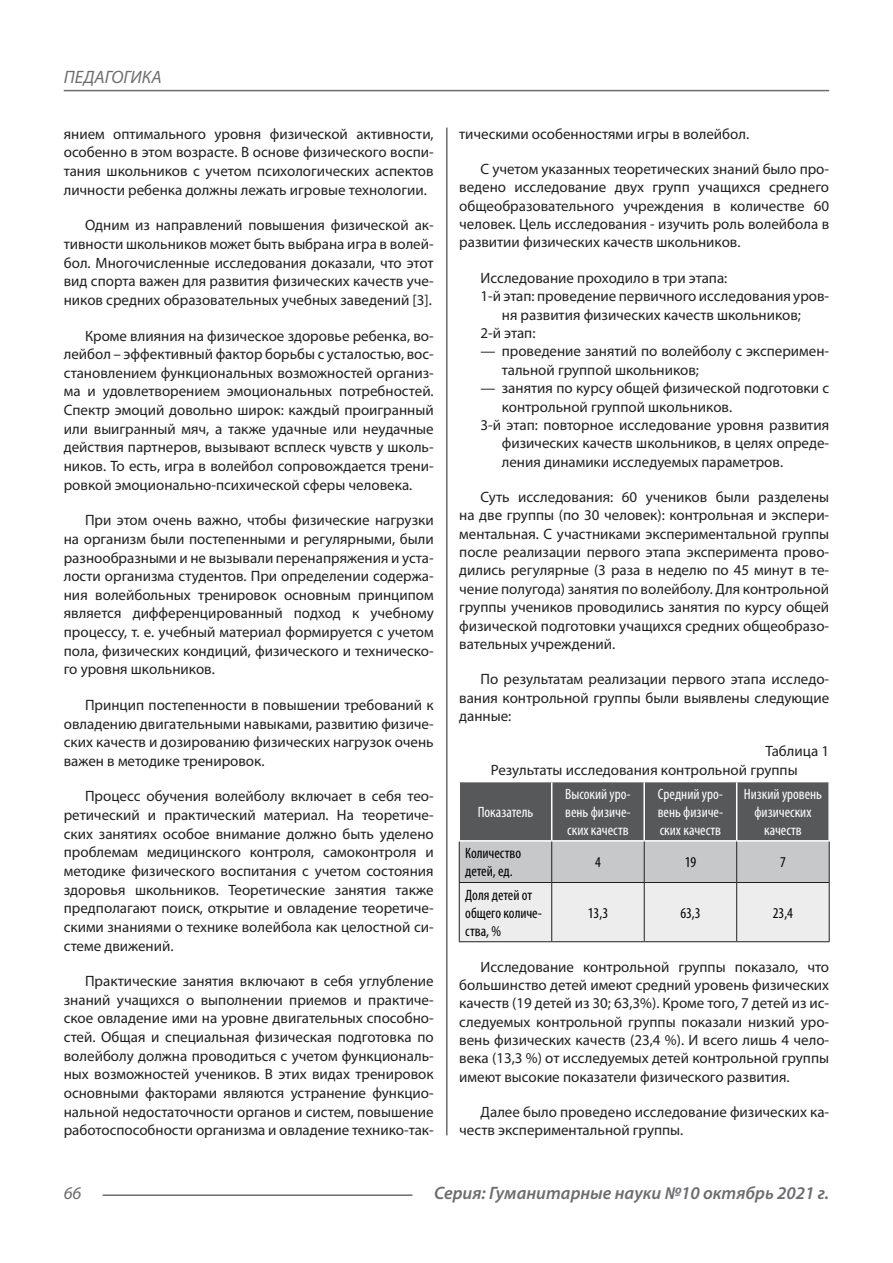
<style>
.page{position:relative;width:893px;height:1263px;background:#fff}
.page>*{position:absolute;margin:0;border:0;box-sizing:border-box;transform-origin:0 0}
.t1{font:italic 600 18px "Myriad Pro";color:#6c6d70}
.t2{font:italic 18px "Myriad Pro";color:#6c6d70}
.Статья_текст{font:15px/18.6px "Myriad Pro";color:#231f20;text-align:justify}
.Таблица_Заголовок_Яч{font:condensed 15px/18px "Myriad Pro";color:#fff;text-align:justify}
.Таблица_Строка{font:condensed 15px/18px "Myriad Pro";color:#000}
</style>
<div class="page">
<hr style="left:446px;top:128px;width:1px;height:1007px;background:#231f20">
<hr style="left:103px;top:1194px;width:309px;height:2px;background:#6c6d70">
<hr style="left:64px;top:90px;width:765px;height:1px;background:#6c6d70">
<svg style="left:460px;top:782px;width:369px;height:159px;background:#abacad"></svg>
<hr style="left:551px;top:782px;width:1px;height:58px;background:#fff">
<hr style="left:643px;top:782px;width:2px;height:58px;background:#fff">
<hr style="left:736px;top:782px;width:1px;height:58px;background:#fff">
<hr style="left:828px;top:782px;width:2px;height:58px;background:#fff">
<hr style="left:458px;top:840px;width:94px;height:2px;background:#fff">
<hr style="left:552px;top:840px;width:92px;height:2px;background:#fff">
<hr style="left:644px;top:840px;width:93px;height:2px;background:#fff">
<hr style="left:737px;top:840px;width:93px;height:2px;background:#fff">
<hr style="left:459px;top:842px;width:1px;height:40px;background:#231f20">
<hr style="left:551px;top:842px;width:1px;height:40px;background:#231f20">
<hr style="left:644px;top:842px;width:1px;height:40px;background:#231f20">
<hr style="left:736px;top:842px;width:1px;height:40px;background:#231f20">
<hr style="left:829px;top:842px;width:1px;height:40px;background:#231f20">
<hr style="left:459px;top:882px;width:93px;height:1px;background:#231f20">
<hr style="left:459px;top:883px;width:1px;height:58px;background:#231f20">
<hr style="left:552px;top:882px;width:92px;height:1px;background:#231f20">
<hr style="left:551px;top:883px;width:1px;height:58px;background:#231f20">
<hr style="left:644px;top:882px;width:93px;height:1px;background:#231f20">
<hr style="left:644px;top:883px;width:1px;height:58px;background:#231f20">
<hr style="left:737px;top:882px;width:93px;height:1px;background:#231f20">
<hr style="left:736px;top:883px;width:1px;height:58px;background:#231f20">
<hr style="left:829px;top:883px;width:1px;height:58px;background:#231f20">
<hr style="left:459px;top:941px;width:93px;height:1px;background:#231f20">
<hr style="left:552px;top:941px;width:92px;height:1px;background:#231f20">
<hr style="left:644px;top:941px;width:93px;height:1px;background:#231f20">
<hr style="left:737px;top:941px;width:93px;height:1px;background:#231f20">
<p class="t2" style="left:64px;top:66px;width:100px">ПЕДАГОГИКА</p>
<p class="Статья_текст" style="left:64px;top:124px;width:371px">янием оптимального уровня физической активности, особенно в этом возрасте. В основе физического воспи&shy;тания школьников с учетом психологических аспектов личности ребенка должны лежать игровые технологии.</p>
<p class="Статья_текст" style="left:64px;top:216px;width:371px;text-indent:21px">Одним из направлений повышения физической ак&shy;тивности школьников может быть выбрана игра в волей&shy;бол. Многочисленные исследования доказали, что этот вид спорта важен для развития физических качеств уче&shy;ников средних образовательных учебных заведений [3].</p>
<p class="Статья_текст" style="left:64px;top:326px;width:371px;text-indent:21px">Кроме влияния на физическое здоровье ребенка, во&shy;лейбол – эффективный фактор борьбы с усталостью, вос&shy;становлением функциональных возможностей организ&shy;ма и удовлетворением эмоциональных потребностей.<br>Спектр эмоций довольно широк: каждый проигранный или выигранный мяч, а также удачные или неудачные действия партнеров, вызывают всплеск чувств у школь&shy;ников. То есть, игра в волейбол сопровождается трени&shy;ровкой эмоционально-психической сферы человека.</p>
<p class="Статья_текст" style="left:64px;top:511px;width:371px;text-indent:21px">При этом очень важно, чтобы физические нагрузки на организм были постепенными и регулярными, были разнообразными и не вызывали перенапряжения и уста&shy;лости организма студентов. При определении содержа&shy;ния волейбольных тренировок основным принципом является дифференцированный подход к учебному процессу, т. е. учебный материал формируется с учетом пола, физических кондиций, физического и техническо&shy;го уровня школьников.</p>
<p class="Статья_текст" style="left:64px;top:695px;width:371px;text-indent:21px">Принцип постепенности в повышении требований к овладению двигательными навыками, развитию физиче&shy;ских качеств и дозированию физических нагрузок очень важен в методике тренировок.</p>
<p class="Статья_текст" style="left:64px;top:787px;width:371px;text-indent:21px">Процесс обучения волейболу включает в себя тео&shy;ретический и практический материал. На теоретиче&shy;ских занятиях особое внимание должно быть уделено проблемам медицинского контроля, самоконтроля и методике физического воспитания с учетом состояния здоровья школьников. Теоретические занятия также предполагают поиск, открытие и овладение теоретиче&shy;скими знаниями о технике волейбола как целостной си&shy;стеме движений.</p>
<p class="Статья_текст" style="left:64px;top:972px;width:371px;text-indent:21px">Практические занятия включают в себя углубление знаний учащихся о выполнении приемов и практиче&shy;ское овладение ими на уровне двигательных способно&shy;стей. Общая и специальная физическая подготовка по волейболу должна проводиться с учетом функциональ&shy;ных возможностей учеников. В этих видах тренировок основными факторами являются устранение функцио&shy;нальной недостаточности органов и систем, повышение работоспособности организма и овладение технико-так-</p>
<p class="Статья_текст" style="left:459px;top:124px;width:291px">тическими особенностями игры в волейбол.</p>
<p class="Статья_текст" style="left:459px;top:160px;width:371px;text-indent:21px">С учетом указанных теоретических знаний было про&shy;ведено исследование двух групп учащихся среднего общеобразовательного учреждения в количестве 60 человек. Цель исследования - изучить роль волейбола в развитии физических качеств школьников.</p>
<p class="Статья_текст" style="left:480px;top:268px;width:248px">Исследование проходило в три этапа:</p>
<p class="Статья_текст" style="left:480px;top:287px;width:350px;text-align:center">1-й этап: проведение первичного исследования уров&shy;ня развития физических качеств школьников;</p>
<p class="Статья_текст" style="left:480px;top:323px;width:57px">2-й этап:</p>
<p class="Статья_текст" style="left:502px;top:342px;width:329px;text-indent:-21px">— проведение занятий по волейболу с эксперимен&shy;тальной группой школьников;</p>
<p class="Статья_текст" style="left:502px;top:379px;width:329px;text-indent:-21px">— занятия по курсу общей физической подготовки с контрольной группой школьников.</p>
<p class="Статья_текст" style="left:502px;top:415px;width:329px;text-indent:-21px">3-й этап: повторное исследование уровня развития физических качеств школьников, в целях опреде&shy;ления динамики исследуемых параметров.</p>
<p class="Статья_текст" style="left:459px;top:488px;width:371px;text-indent:21px">Суть исследования: 60 учеников были разделены на две группы (по 30 человек): контрольная и экспери&shy;ментальная. С участниками экспериментальной группы после реализации первого этапа эксперимента прово&shy;дились регулярные (3 раза в неделю по 45 минут в те&shy;чение полугода) занятия по волейболу. Для контрольной группы учеников проводились занятия по курсу общей физической подготовки учащихся средних общеобразо&shy;вательных учреждений.</p>
<p class="Статья_текст" style="left:459px;top:670px;width:371px;text-indent:21px">По результатам реализации первого этапа исследо&shy;вания контрольной группы были выявлены следующие данные:</p>
<p class="Статья_текст" style="left:765px;top:742px;width:65px">Таблица 1</p>
<p class="Статья_текст" style="left:491px;top:760px;width:308px">Результаты исследования контрольной группы</p>
<p class="Таблица_Заголовок_Яч" style="left:478px;top:803px;width:57px">Показатель</p>
<p class="Таблица_Заголовок_Яч" style="left:565px;top:785px;width:67px">Высокий уро&shy;вень физиче&shy;ских качеств</p>
<p class="Таблица_Заголовок_Яч" style="left:658px;top:785px;width:67px">Средний уро&shy;вень физиче&shy;ских качеств</p>
<p class="Таблица_Заголовок_Яч" style="left:744px;top:785px;width:80px;text-align:center">Низкий уровень физических качеств</p>
<p class="Таблица_Строка" style="left:465px;top:844px;width:57px">Количество детей, ед.</p>
<p class="Таблица_Строка" style="left:595px;top:853px;width:7px">4</p>
<p class="Таблица_Строка" style="left:685px;top:853px;width:13px">19</p>
<p class="Таблица_Строка" style="left:780px;top:853px;width:7px">7</p>
<p class="Таблица_Строка" style="left:465px;top:885px;width:78px">Доля детей от общего количе&shy;ства, %</p>
<p class="Таблица_Строка" style="left:588px;top:903px;width:22px">13,3</p>
<p class="Таблица_Строка" style="left:680px;top:903px;width:22px">63,3</p>
<p class="Таблица_Строка" style="left:773px;top:903px;width:22px">23,4</p>
<p class="Статья_текст" style="left:459px;top:957px;width:371px;text-indent:21px">Исследование контрольной группы показало, что большинство детей имеют средний уровень физических качеств (19 детей из 30; 63,3%). Кроме того, 7 детей из ис&shy;следуемых контрольной группы показали низкий уро&shy;вень физических качеств (23,4 %). И всего лишь 4 чело&shy;века (13,3 %) от исследуемых детей контрольной группы имеют высокие показатели физического развития.</p>
<p class="Статья_текст" style="left:459px;top:1102px;width:371px;text-indent:21px">Далее было проведено исследование физических ка&shy;честв экспериментальной группы.</p>
<p class="t2" style="left:64px;top:1182px;width:19px">66</p>
<p class="t1" style="left:434px;top:1182px;width:397px">Серия: Гуманитарные науки №10 октябрь 2021 г.</p>
</div>
